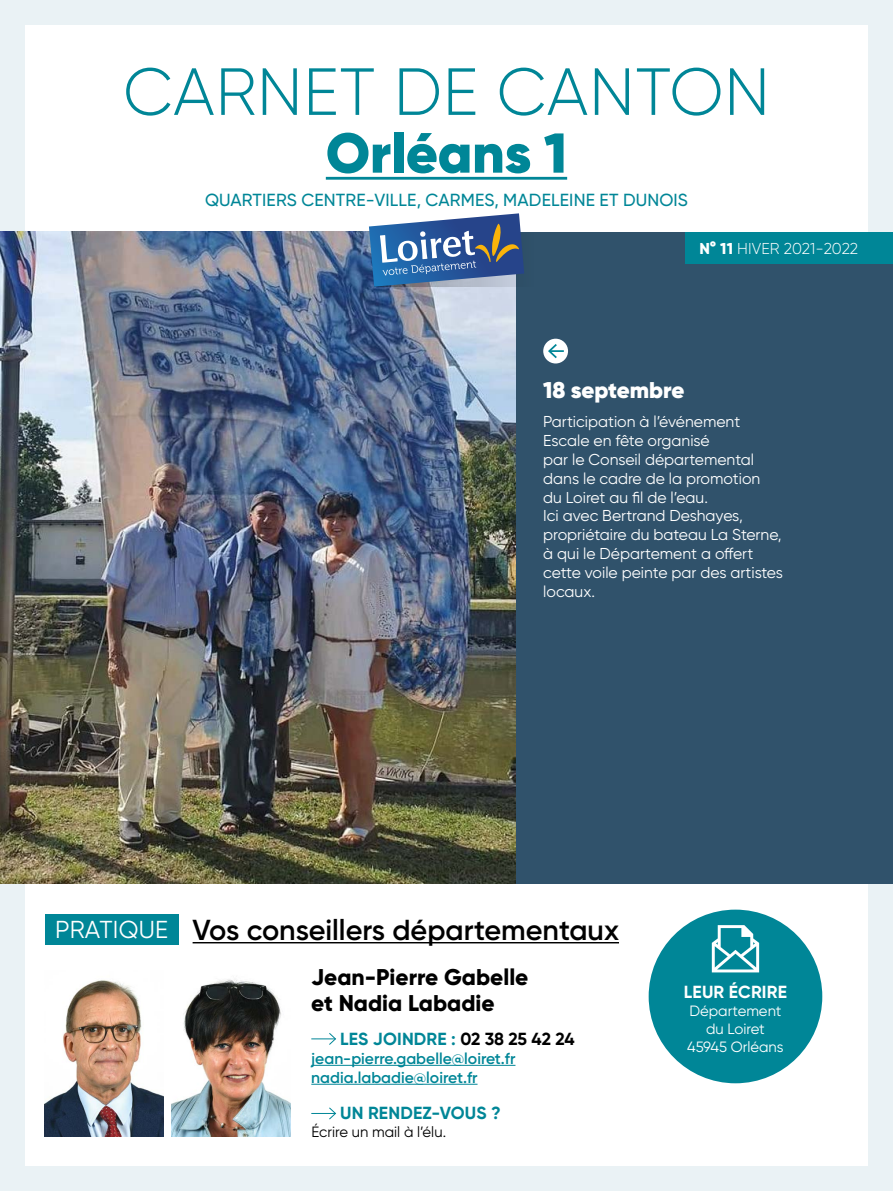
<style>
.page{position:relative;width:893px;height:1191px;background:#fff}
.page>*{position:absolute;margin:0;border:0;box-sizing:border-box;transform-origin:0 0}
.t1{font:300 66.5px "Gilroy";letter-spacing:.01em;color:#008697}
.t2{font:900 56px "Gilroy";color:#008697}
.t3{font:600 28.88px "Gilroy";color:#000}
.t4{font:800 22.75px/26.2px "Gilroy";color:#000}
.t5{font:900 22.75px "Gilroy";color:#fff}
.t6{font:500 17.5px "Gilroy";letter-spacing:.01em;color:#008697}
.t7{font:700 17.5px "Gilroy";letter-spacing:.01em;color:#008697}
.t8{font:700 17.5px "Gilroy";letter-spacing:.01em;color:#fff}
.t9{font:15.75px/18.9px "Gilroy";color:#fff}
.t10{font:600 15.75px/18.9px "Gilroy";color:#008697}
.t11{font:300 15.75px "Gilroy";color:#fff}
.t12{font:14.88px/17.8px "Gilroy";color:#fff;text-align:center}
.t13{font:14.88px "Gilroy";color:#000}
.s1{font-weight:800}
.s2{font-weight:400;font-size:24.5px;color:#fff}
.s3{color:#000}
</style>
<div class="page">
<div style="left:0;top:0;width:25px;height:1191px;background:#eaf2f5"></div>
<div style="left:868px;top:0;width:25px;height:1191px;background:#eaf2f5"></div>
<div style="left:0;top:0;width:893px;height:25px;background:#eaf2f5"></div>
<div style="left:0;top:1166px;width:893px;height:25px;background:#eaf2f5"></div>
<div style="left:0;top:232px;width:893px;height:651px;background:#30526b"></div>
<hr style="left:326px;top:177px;width:241px;height:3px;background:#008697">
<hr style="left:193px;top:942px;width:426px;height:1px;background:#000">
<div style="left:45px;top:915px;width:134px;height:30px;background:#008697"></div>
<hr style="left:311px;top:1065px;width:204px;height:1px;background:#008697">
<hr style="left:311px;top:1083px;width:167px;height:1px;background:#008697">
<svg style="left:311px;top:1033px;width:25px;height:12px"></svg>
<svg style="left:311px;top:1107px;width:25px;height:13px"></svg>
<div style="left:543px;top:339px;width:25px;height:24px;background:#fff;border-radius:50%"></div>
<svg style="left:548px;top:344px;width:16px;height:15px"></svg>
<img style="left:172px;top:979px;width:119px;height:157px">
<img style="left:45px;top:980px;width:119px;height:156px">
<div style="left:649px;top:909px;width:173px;height:174px;background:#008697;border-radius:50%"></div>
<svg style="left:712px;top:925px;width:47px;height:47px"></svg>
<img style="left:0;top:232px;width:516px;height:651px">
<div style="left:685px;top:232px;width:208px;height:31px;background:#008697"></div>
<svg style="left:369px;top:213px;width:155px;height:74px;background:#5f7faa"></svg>
<h1 class="t1" style="left:123px;top:51px;width:648px">CARNET DE CANTON</h1>
<h2 class="t2" style="left:326px;top:117px;width:243px">Orléans 1</h2>
<p class="t6" style="left:205px;top:189px;width:484px">QUARTIERS CENTRE-VILLE, CARMES, MADELEINE ET DUNOIS</p>
<p class="t11" style="left:699px;top:238px;width:160px"><span class="s1">N° 11</span> HIVER 2021-2022</p>
<h3 class="t5" style="left:543px;top:376px;width:143px">18 septembre</h3>
<p class="t9" style="left:543px;top:412px;width:241px">Participation à l’événement<br>Escale en fête organisé<br>par le Conseil départemental dans le cadre de la promotion du Loiret au fil de l’eau.<br>Ici avec Bertrand Deshayes, propriétaire du bateau La Sterne, à qui le Département a offert cette voile peinte par des artistes locaux.</p>
<h3 class="t3" style="left:55px;top:911px;width:565px"><span class="s2">PRATIQUE</span> Vos conseillers départementaux</h3>
<h3 class="t4" style="left:311px;top:964px;width:219px">Jean-Pierre Gabelle et Nadia Labadie</h3>
<p class="t7" style="left:340px;top:1027px;width:236px">LES JOINDRE : <span class="s3">02 38 25 42 24</span></p>
<p class="t10" style="left:311px;top:1048px;width:206px">jean-pierre.gabelle@loiret.fr nadia.labadie@loiret.fr</p>
<p class="t7" style="left:340px;top:1102px;width:162px">UN RENDEZ-VOUS ?</p>
<p class="t13" style="left:311px;top:1123px;width:136px">Écrire un mail à l’élu.</p>
<p class="t8" style="left:684px;top:981px;width:105px">LEUR ÉCRIRE</p>
<p class="t12" style="left:687px;top:1001px;width:98px">Département du Loiret<br>45945 Orléans</p>
</div>
